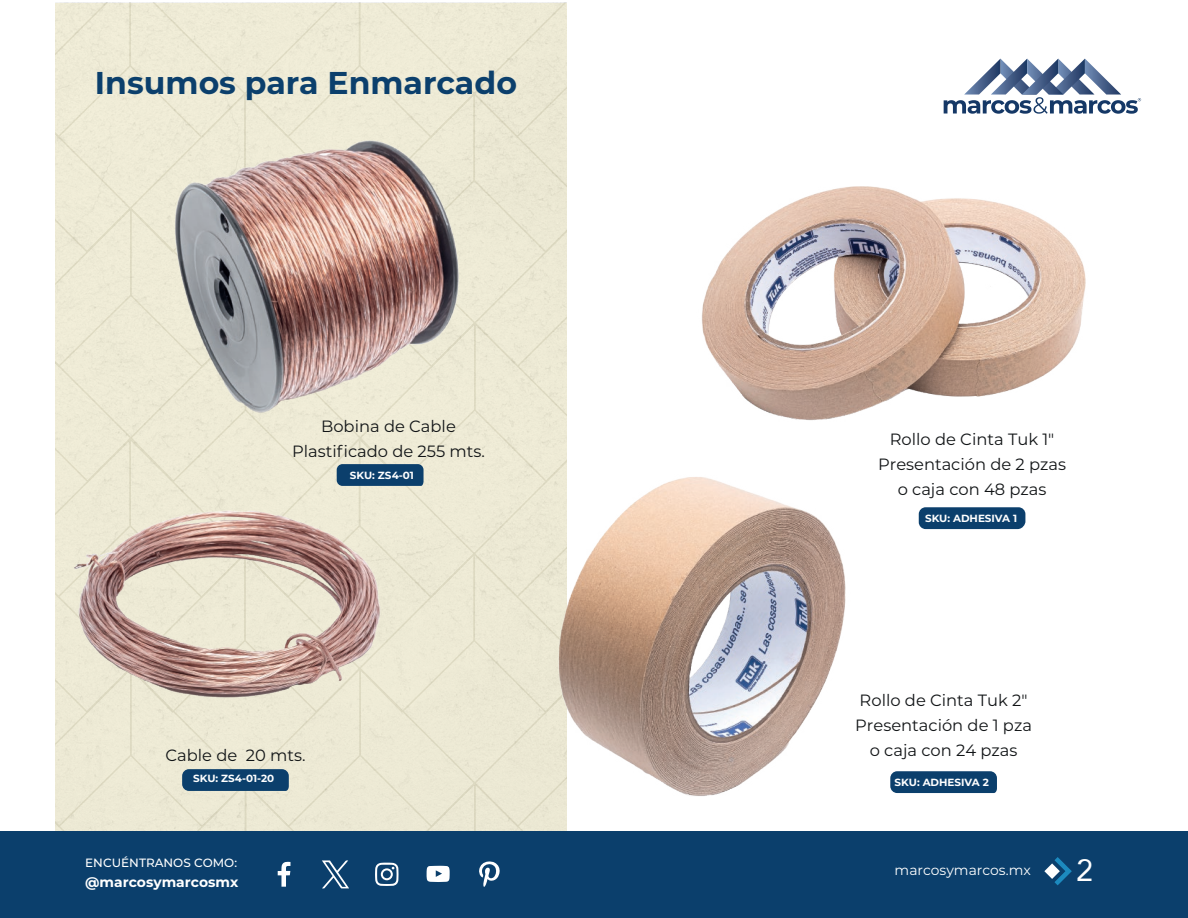
<style>
.page{position:relative;width:1188px;height:918px;background:#fff}
.page>*{position:absolute;margin:0;border:0;box-sizing:border-box;transform-origin:0 0}
.t1{font:700 31.5px "Montserrat";color:#0b3f6c}
.t2{font:30.6px "Avenir";color:#fff}
.t3{font:16.35px/25.2px "Montserrat";color:#111416;text-align:center}
.t4{font:700 13.95px "Montserrat";color:#fff}
.t5{font:13.95px "Montserrat";color:#fff}
.t6{font:500 12px "Montserrat";color:#fff}
.t7{font:700 10.35px "Montserrat";color:#fff}
</style>
<div class="page">
<div style="left:919px;top:507px;width:106px;height:22px;background:#0b3f6c;border-radius:7px"></div>
<div style="left:912px;top:771px;width:85px;height:22px;background:#0b3f6c"></div>
<svg style="left:965px;top:59px;width:176px;height:55px"></svg>
<div style="left:0;top:831px;width:1188px;height:87px;background:#0b3f6c"></div>
<svg style="left:1044px;top:857px;width:28px;height:28px"></svg>
<img style="left:702px;top:94px;width:401px;height:418px">
<img style="left:566px;top:428px;width:346px;height:403px">
<svg style="left:55px;top:3px;width:511px;height:886px;background:#cfcbbd"></svg>
<h1 class="t1" style="left:95px;top:60px;width:424px">Insumos para Enmarcado</h1>
<p class="t3" style="left:292px;top:413px;width:194px">Bobina de Cable<br>Plastificado de 255 mts.</p>
<p class="t7" style="left:350px;top:467px;width:66px">SKU: ZS4-01</p>
<p class="t3" style="left:165px;top:742px;width:142px">Cable de 20 mts.</p>
<p class="t7" style="left:193px;top:771px;width:83px">SKU: ZS4-01-20</p>
<p class="t6" style="left:85px;top:855px;width:153px">ENCUÉNTRANOS COMO:</p>
<p class="t4" style="left:85px;top:872px;width:155px">@marcosymarcosmx</p>
<p class="t3" style="left:878px;top:426px;width:190px">Rollo de Cinta Tuk 1"<br>Presentación de 2 pzas o caja con 48 pzas</p>
<p class="t7" style="left:925px;top:510px;width:94px">SKU: ADHESIVA 1</p>
<p class="t3" style="left:855px;top:687px;width:178px">Rollo de Cinta Tuk 2"<br>Presentación de 1 pza o caja con 24 pzas</p>
<p class="t7" style="left:895px;top:775px;width:96px">SKU: ADHESIVA 2</p>
<p class="t5" style="left:895px;top:860px;width:138px">marcosymarcos.mx</p>
<h2 class="t2" style="left:1076px;top:846px;width:18px">2</h2>
</div>
